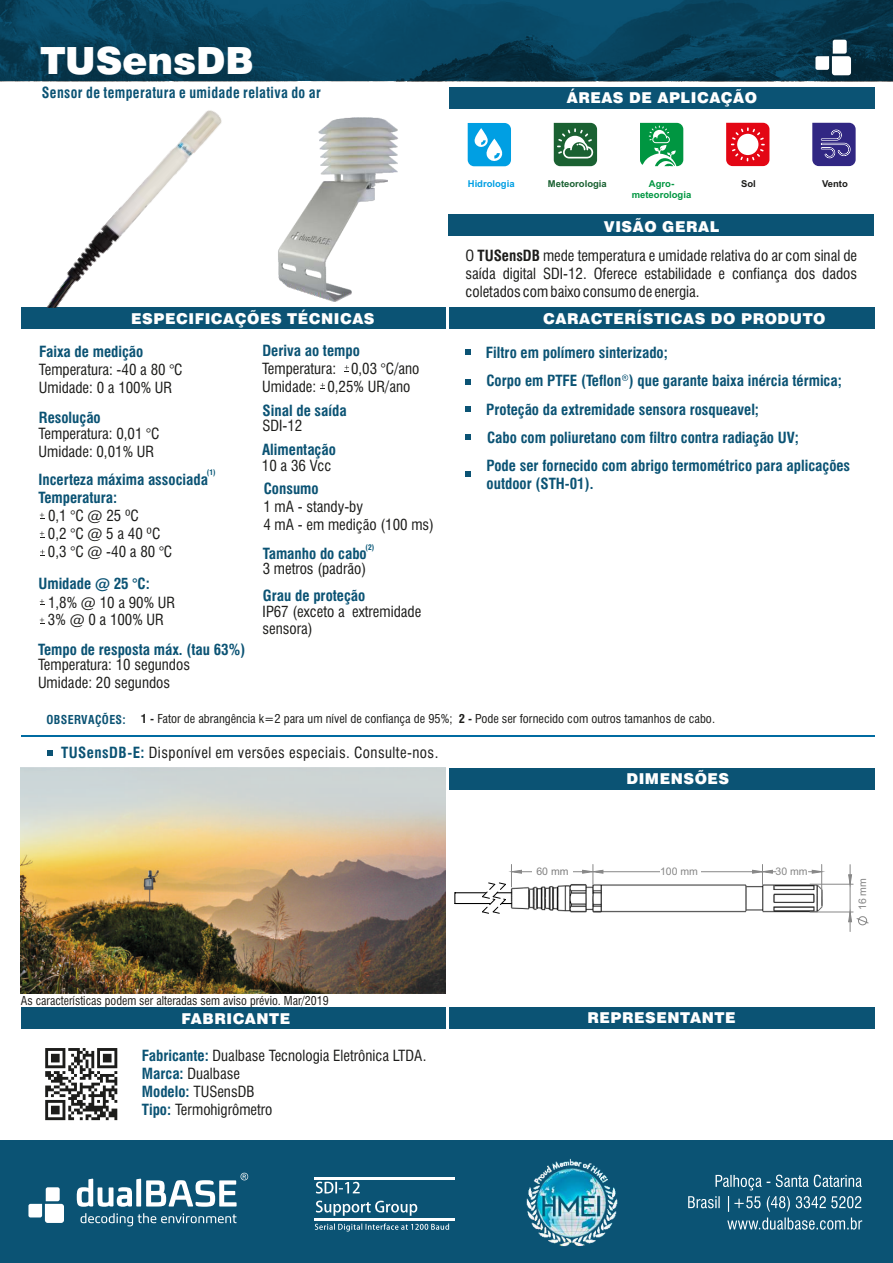
<style>
.page{position:relative;width:893px;height:1263px;background:#fff}
.page>*{position:absolute;margin:0;border:0;box-sizing:border-box;transform-origin:0 0}
.t1{font:900 37.5px "Swiss 721 BT";color:#fff}
.t2{font:condensed 15px/18px "Swiss 721 BT";color:#1d1d1b}
.t3{font:700 condensed 15px/18px "Swiss 721 BT";color:#0b5374}
.t4{font:900 15px "Swiss 721 BT";letter-spacing:.035em;color:#fff}
.t5{font:condensed 15px "Swiss 721 BT";letter-spacing:.03em;color:#1d1d1b}
.t6{font:700 condensed 15px "Swiss 721 BT";letter-spacing:.03em;color:#0b5374;scale:.94 1}
.t7{font:15px "Goudy Stout";letter-spacing:.055em;color:#fff}
.t8{font:condensed 12px "Swiss 721 BT";color:#1d1d1b;scale:1.04 1}
.t9{font:condensed 12px "Swiss 721 BT";color:#1d1d1b}
.t10{font:700 condensed 12px "Swiss 721 BT";letter-spacing:.03em;color:#0b5374}
.t11{font:10.5px "Arial";color:#878787}
.t12{font:10.5px "Arial";color:#808080}
.t13{font:700 9.45px/10.6px "Arial";color:#009641;text-align:center}
.t14{font:700 9.45px "Arial";color:#1a6132}
.t15{font:700 9.45px "Arial";color:#009fe3}
.t16{font:700 9.45px "Arial";color:#1d1d1b}
.t17{font:700 condensed 7.5px "Swiss 721 BT";color:#005374}
.s1{font-weight:700}
.s2{font-weight:700;color:#0b5374}
</style>
<div class="page">
<svg style="left:812px;top:123px;width:44px;height:43px"></svg>
<img style="left:21px;top:768px;width:424px;height:226px">
<img style="left:0;top:0;width:893px;height:81px">
<div style="left:449px;top:1007px;width:426px;height:21px;background:#0b5374"></div>
<div style="left:21px;top:1007px;width:424px;height:21px;background:#0b5374"></div>
<svg style="left:47px;top:750px;width:5px;height:6px"></svg>
<svg style="left:40px;top:513px;width:5px;height:6px"></svg>
<svg style="left:344px;top:365px;width:5px;height:7px"></svg>
<svg style="left:320px;top:383px;width:5px;height:6px"></svg>
<svg style="left:40px;top:531px;width:5px;height:7px"></svg>
<svg style="left:40px;top:599px;width:5px;height:6px"></svg>
<svg style="left:40px;top:618px;width:5px;height:6px"></svg>
<div style="left:449px;top:768px;width:426px;height:21px;background:#0b5374"></div>
<div style="left:449px;top:308px;width:426px;height:21px;background:#0b5374"></div>
<div style="left:21px;top:308px;width:424px;height:21px;background:#0b5374"></div>
<div style="left:448px;top:214px;width:426px;height:22px;background:#0b5374"></div>
<hr style="left:21px;top:736px;width:854px;height:1px;background:#006ba1">
<svg style="left:465px;top:349px;width:5px;height:5px"></svg>
<svg style="left:465px;top:379px;width:5px;height:5px"></svg>
<svg style="left:465px;top:406px;width:5px;height:5px"></svg>
<svg style="left:466px;top:471px;width:5px;height:5px"></svg>
<svg style="left:465px;top:434px;width:6px;height:5px"></svg>
<svg style="left:40px;top:550px;width:5px;height:6px"></svg>
<svg style="left:622px;top:375px;width:6px;height:6px"></svg>
<svg style="left:815px;top:40px;width:36px;height:35px"></svg>
<svg style="left:640px;top:123px;width:43px;height:43px"></svg>
<svg style="left:554px;top:123px;width:43px;height:43px"></svg>
<svg style="left:468px;top:123px;width:43px;height:43px"></svg>
<svg style="left:726px;top:123px;width:43px;height:43px"></svg>
<div style="left:449px;top:87px;width:426px;height:21px;background:#0b5374"></div>
<img style="left:522px;top:864px;width:329px;height:49px">
<hr style="left:810px;top:884px;width:43px;height:1px;background:#878787">
<hr style="left:810px;top:911px;width:43px;height:1px;background:#878787">
<hr style="left:821px;top:864px;width:1px;height:32px;background:#878787">
<hr style="left:596px;top:871px;width:167px;height:1px;background:#878787">
<hr style="left:514px;top:871px;width:71px;height:1px;background:#878787">
<svg style="left:848px;top:865px;width:21px;height:66px"></svg>
<svg style="left:582px;top:864px;width:21px;height:20px"></svg>
<svg style="left:808px;top:870px;width:14px;height:3px"></svg>
<svg style="left:752px;top:864px;width:24px;height:20px"></svg>
<div style="left:660px;top:868px;width:40px;height:9px;background:#fff"></div>
<div style="left:532px;top:867px;width:41px;height:9px;background:#fff"></div>
<svg style="left:454px;top:864px;width:68px;height:50px"></svg>
<svg style="left:45px;top:1048px;width:72px;height:72px"></svg>
<div style="left:0;top:1140px;width:893px;height:123px;background:#0b5374"></div>
<svg style="left:316px;top:1181px;width:101px;height:35px"></svg>
<svg style="left:315px;top:1223px;width:134px;height:8px"></svg>
<hr style="left:315px;top:1177px;width:140px;height:2px;background:#fff">
<hr style="left:315px;top:1218px;width:140px;height:2px;background:#fff">
<svg style="left:28px;top:1173px;width:220px;height:53px"></svg>
<svg style="left:688px;top:1174px;width:174px;height:56px"></svg>
<img style="left:278px;top:117px;width:120px;height:185px">
<img style="left:21px;top:110px;width:231px;height:198px">
<img style="left:526px;top:1158px;width:92px;height:89px">
<h1 class="t1" style="left:40px;top:46px;width:215px">TUSensDB</h1>
<p class="t6" style="left:42px;top:87px;width:298px">Sensor de temperatura e umidade relativa do ar</p>
<p class="t4" style="left:567px;top:91px;width:192px">ÁREAS DE APLICAÇÃO</p>
<p class="t15" style="left:468px;top:180px;width:48px">Hidrologia</p>
<p class="t14" style="left:548px;top:180px;width:60px">Meteorologia</p>
<p class="t16" style="left:741px;top:181px;width:16px">Sol</p>
<p class="t16" style="left:822px;top:180px;width:27px">Vento</p>
<p class="t13" style="left:632px;top:180px;width:61px">Agro&shy;meteorologia</p>
<p class="t4" style="left:604px;top:221px;width:117px">VISÃO GERAL</p>
<p class="t2" style="left:466px;top:248px;width:393px;text-align:justify">O <span class="s1">TUSensDB</span> mede temperatura e umidade relativa do ar com sinal de saída digital SDI-12. Oferece estabilidade e confiança dos dados coletados com baixo consumo de energia.</p>
<p class="t4" style="left:131px;top:312px;width:245px">ESPECIFICAÇÕES TÉCNICAS</p>
<p class="t4" style="left:543px;top:312px;width:284px">CARACTERÍSTICAS DO PRODUTO</p>
<p class="t3" style="left:39px;top:344px;width:106px">Faixa de medição</p>
<p class="t3" style="left:262px;top:343px;width:99px">Deriva ao tempo</p>
<p class="t2" style="left:39px;top:362px;width:145px">Temperatura: -40 a 80 °C<br>Umidade: 0 a 100% UR</p>
<p class="t2" style="left:262px;top:361px;width:159px">Temperatura: 0,03 °C/ano<br>Umidade: 0,25% UR/ano</p>
<p class="t3" style="left:39px;top:410px;width:63px">Resolução</p>
<p class="t2" style="left:39px;top:426px;width:123px">Temperatura: 0,01 °C<br>Umidade: 0,01% UR</p>
<p class="t17" style="left:207px;top:470px;width:10px">(1)</p>
<p class="t3" style="left:38px;top:472px;width:171px">Incerteza máxima associada<br>Temperatura:</p>
<p class="t2" style="left:48px;top:508px;width:126px">0,1 °C @ 25 ºC<br>0,2 °C @ 5 a 40 ºC<br>0,3 °C @ -40 a 80 °C</p>
<p class="t2" style="left:48px;top:595px;width:129px">1,8% @ 10 a 90% UR<br>3% @ 0 a 100% UR</p>
<p class="t3" style="left:38px;top:577px;width:113px">Umidade @ 25 °C:</p>
<p class="t3" style="left:263px;top:403px;width:86px">Sinal de saída</p>
<p class="t3" style="left:262px;top:443px;width:75px">Alimentação</p>
<p class="t2" style="left:262px;top:418px;width:41px">SDI-12</p>
<p class="t2" style="left:262px;top:458px;width:71px">10 a 36 Vcc</p>
<p class="t3" style="left:264px;top:481px;width:56px">Consumo</p>
<p class="t2" style="left:263px;top:499px;width:172px">1 mA - standy-by<br>4 mA - em medição (100 ms)</p>
<p class="t17" style="left:366px;top:544px;width:10px">(2)</p>
<p class="t3" style="left:263px;top:546px;width:105px">Tamanho do cabo</p>
<p class="t3" style="left:263px;top:588px;width:104px">Grau de proteção</p>
<p class="t2" style="left:263px;top:561px;width:105px">3 metros (padrão)</p>
<p class="t2" style="left:262px;top:605px;width:160px;line-height:17px">IP67 (exceto a extremidade sensora)</p>
<p class="t3" style="left:486px;top:345px;width:183px">Filtro em polímero sinterizado;</p>
<p class="t3" style="left:486px;top:373px;width:357px">Corpo em PTFE (Teflon ) que garante baixa inércia térmica;</p>
<p class="t3" style="left:486px;top:402px;width:274px">Proteção da extremidade sensora rosqueavel;</p>
<p class="t3" style="left:487px;top:430px;width:313px">Cabo com poliuretano com filtro contra radiação UV;</p>
<p class="t3" style="left:487px;top:459px;width:365px">Pode ser fornecido com abrigo termométrico para aplicações outdoor (STH-01).</p>
<p class="t3" style="left:38px;top:642px;width:209px">Tempo de resposta máx. (tau 63%)</p>
<p class="t2" style="left:38px;top:657px;width:153px">Temperatura: 10 segundos<br>Umidade: 20 segundos</p>
<p class="t10" style="left:47px;top:715px;width:81px">OBSERVAÇÕES:</p>
<p class="t8" style="left:141px;top:713px;width:554px"><span class="s1">1 -</span> Fator de abrangência k=2 para um nível de confiança de 95%; <span class="s1">2 -</span> Pode ser fornecido com outros tamanhos de cabo.</p>
<p class="t5" style="left:61px;top:746px;width:379px"><span class="s2">TUSensDB-E:</span> Disponível em versões especiais. Consulte-nos.</p>
<p class="t9" style="left:21px;top:995px;width:310px">As características podem ser alteradas sem aviso prévio. Mar/2019</p>
<p class="t7" style="left:626px;top:770px;width:166px">DIMENSÕES</p>
<p class="t4" style="left:626px;top:772px;width:104px">DIMENSÕES</p>
<p class="t12" style="left:536px;top:868px;width:34px">60 mm</p>
<p class="t11" style="left:660px;top:868px;width:39px">100 mm</p>
<p class="t11" style="left:776px;top:868px;width:34px">30 mm</p>
<p class="t4" style="left:181px;top:1013px;width:110px">FABRICANTE</p>
<p class="t4" style="left:587px;top:1011px;width:150px">REPRESENTANTE</p>
<p class="t2" style="left:142px;top:1048px;width:286px"><span class="s2">Fabricante:</span> Dualbase Tecnologia Eletrônica LTDA.<br><span class="s2">Marca:</span> Dualbase<br><span class="s2">Modelo:</span> TUSensDB<br><span class="s2">Tipo:</span> Termohigrômetro</p>
<p class="t11" style="left:859px;top:910px;width:34px;rotate:-90deg">16 mm</p>
</div>
